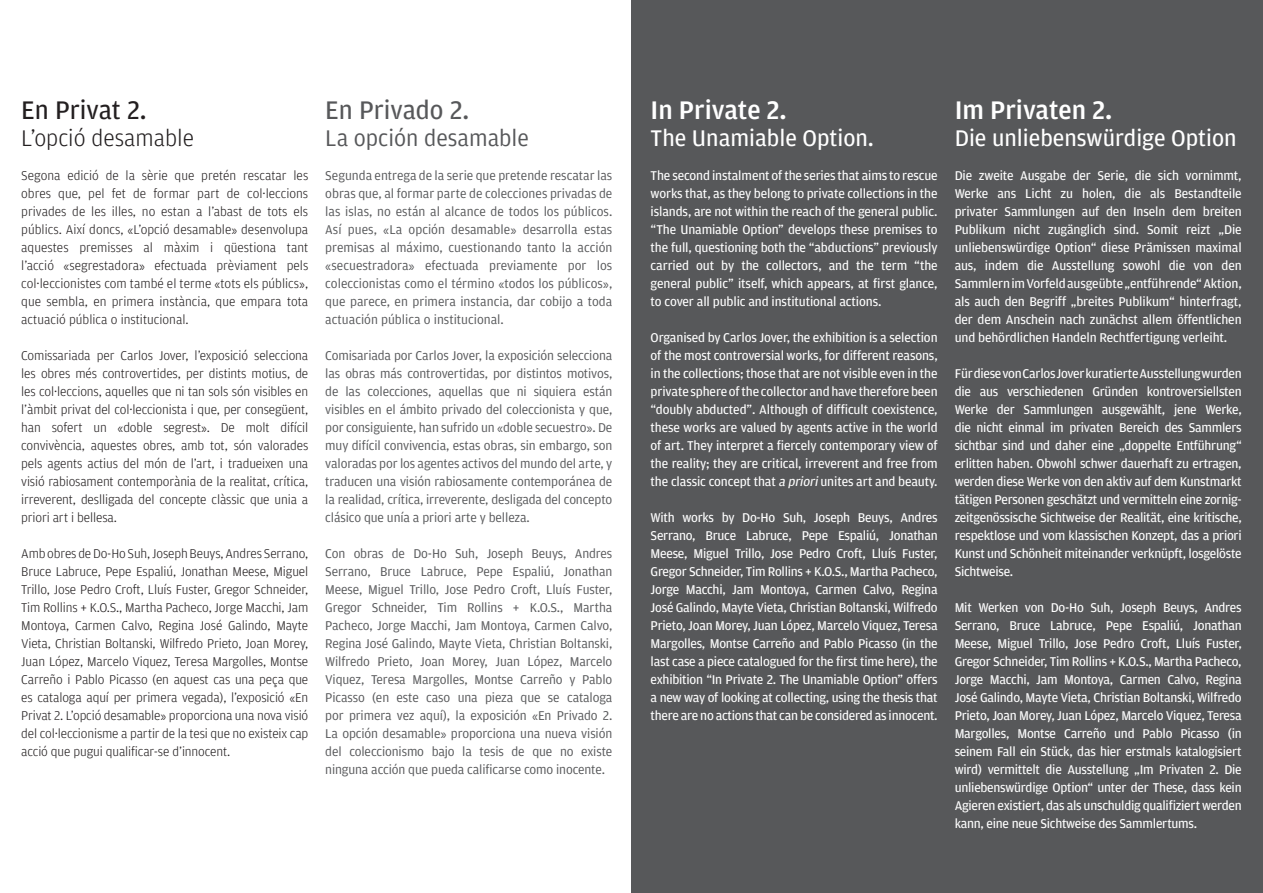
<style>
.page{position:relative;width:1263px;height:893px;background:#fff}
.page>*{position:absolute;margin:0;border:0;box-sizing:border-box;transform-origin:0 0}
.t1{font:500 27px "Amplitude";color:#fff}
.t2{font:27px "Amplitude";color:#57585a}
.t3{font:27px "Amplitude";color:#231f20}
.t4{font:24px "Amplitude";color:#fff}
.t5{font:24px "Amplitude";color:#57585a}
.t6{font:300 24px "Amplitude";color:#231f20}
.t7{font:13.5px/18px "Amplitude";letter-spacing:-.02em;color:#fff;text-align:justify}
.t8{font:13.5px/18px "Amplitude";letter-spacing:-.01em;color:#57585a;text-align:justify}
.t9{font:300 13.5px/18px "Amplitude";letter-spacing:-.01em;color:#231f20;text-align:justify}
.s1{font-style:italic}
</style>
<div class="page">
<div style="left:631px;top:0;width:632px;height:893px;background:#57585a"></div>
<h1 class="t3" style="left:21px;top:95px;width:127px">En Privat 2.</h1>
<h2 class="t6" style="left:21px;top:125px;width:174px">L’opció desamable</h2>
<p class="t9" style="left:21px;top:167px;width:289px">Segona edició de la sèrie que pretén rescatar les obres que, pel fet de formar part de col·leccions privades de les illes, no estan a l’abast de tots els públics. Així doncs, «L’opció desamable» desenvolupa aquestes premisses al màxim i qüestiona tant l’acció «segrestadora» efectuada prèviament pels col·leccionistes com també el terme «tots els públics», que sembla, en primera instància, que empara tota actuació pública o institucional.</p>
<p class="t9" style="left:21px;top:347px;width:289px">Comissariada per Carlos Jover, l’exposició selecciona les obres més controvertides, per distints motius, de les col·leccions, aquelles que ni tan sols són visibles en l’àmbit privat del col·leccionista i que, per consegüent, han sofert un «doble segrest». De molt difícil convivència, aquestes obres, amb tot, són valorades pels agents actius del món de l’art, i tradueixen una visió rabiosament contemporània de la realitat, crítica, irreverent, deslligada del concepte clàssic que unia a priori art i bellesa.</p>
<p class="t9" style="left:21px;top:545px;width:289px">Amb obres de Do-Ho Suh, Joseph Beuys, Andres Serrano, Bruce Labruce, Pepe Espaliú, Jonathan Meese, Miguel Trillo, Jose Pedro Croft, Lluís Fuster, Gregor Schneider, Tim Rollins + K.O.S., Martha Pacheco, Jorge Macchi, Jam Montoya, Carmen Calvo, Regina José Galindo, Mayte Vieta, Christian Boltanski, Wilfredo Prieto, Joan Morey, Juan López, Marcelo Viquez, Teresa Margolles, Montse Carreño i Pablo Picasso (en aquest cas una peça que es cataloga aquí per primera vegada), l’exposició «En Privat 2. L’opció desamable» proporciona una nova visió del col·leccionisme a partir de la tesi que no existeix cap acció que pugui qualificar-se d’innocent.</p>
<h1 class="t2" style="left:325px;top:95px;width:145px">En Privado 2.</h1>
<h2 class="t5" style="left:325px;top:125px;width:205px">La opción desamable</h2>
<p class="t8" style="left:325px;top:167px;width:289px">Segunda entrega de la serie que pretende rescatar las obras que, al formar parte de colecciones privadas de las islas, no están al alcance de todos los públicos.<br>Así pues, «La opción desamable» desarrolla estas premisas al máximo, cuestionando tanto la acción «secuestradora» efectuada previamente por los coleccionistas como el término «todos los públicos», que parece, en primera instancia, dar cobijo a toda actuación pública o institucional.</p>
<p class="t8" style="left:325px;top:347px;width:289px">Comisariada por Carlos Jover, la exposición selecciona las obras más controvertidas, por distintos motivos, de las colecciones, aquellas que ni siquiera están visibles en el ámbito privado del coleccionista y que, por consiguiente, han sufrido un «doble secuestro». De muy difícil convivencia, estas obras, sin embargo, son valoradas por los agentes activos del mundo del arte, y traducen una visión rabiosamente contemporánea de la realidad, crítica, irreverente, desligada del concepto clásico que unía a priori arte y belleza.</p>
<p class="t8" style="left:325px;top:545px;width:289px">Con obras de Do-Ho Suh, Joseph Beuys, Andres Serrano, Bruce Labruce, Pepe Espaliú, Jonathan Meese, Miguel Trillo, Jose Pedro Croft, Lluís Fuster, Gregor Schneider, Tim Rollins + K.O.S., Martha Pacheco, Jorge Macchi, Jam Montoya, Carmen Calvo, Regina José Galindo, Mayte Vieta, Christian Boltanski, Wilfredo Prieto, Joan Morey, Juan López, Marcelo Viquez, Teresa Margolles, Montse Carreño y Pablo Picasso (en este caso una pieza que se cataloga por primera vez aquí), la exposición «En Privado 2.<br>La opción desamable» proporciona una nueva visión del coleccionismo bajo la tesis de que no existe ninguna acción que pueda calificarse como inocente.</p>
<h1 class="t1" style="left:651px;top:95px;width:138px">In Private 2.</h1>
<h2 class="t4" style="left:651px;top:125px;width:225px">The Unamiable Option.</h2>
<p class="t7" style="left:651px;top:167px;width:289px">The second instalment of the series that aims to rescue works that, as they belong to private collections in the islands, are not within the reach of the general public. “The Unamiable Option” develops these premises to the full, questioning both the “abductions” previously carried out by the collectors, and the term “the general public” itself, which appears, at first glance, to cover all public and institutional actions.</p>
<p class="t7" style="left:651px;top:329px;width:289px">Organised by Carlos Jover, the exhibition is a selection of the most controversial works, for different reasons, in the collections; those that are not visible even in the private sphere of the collector and have therefore been “doubly abducted”. Although of difficult coexistence, these works are valued by agents active in the world of art. They interpret a fiercely contemporary view of the reality; they are critical, irreverent and free from the classic concept that <span class="s1">a priori</span>unites art and beauty.</p>
<p class="t7" style="left:651px;top:509px;width:289px">With works by Do-Ho Suh, Joseph Beuys, Andres Serrano, Bruce Labruce, Pepe Espaliú, Jonathan Meese, Miguel Trillo, Jose Pedro Croft, Lluís Fuster, Gregor Schneider, Tim Rollins + K.O.S., Martha Pacheco, Jorge Macchi, Jam Montoya, Carmen Calvo, Regina José Galindo, Mayte Vieta, Christian Boltanski, Wilfredo Prieto, Joan Morey, Juan López, Marcelo Viquez, Teresa Margolles, Montse Carreño and Pablo Picasso (in the last case a piece catalogued for the first time here), the exhibition “In Private 2. The Unamiable Option” offers a new way of looking at collecting, using the thesis that there are no actions that can be considered as innocent.</p>
<h1 class="t1" style="left:955px;top:95px;width:159px">Im Privaten 2.</h1>
<h2 class="t4" style="left:955px;top:125px;width:283px">Die unliebenswürdige Option</h2>
<p class="t7" style="left:955px;top:167px;width:289px">Die zweite Ausgabe der Serie, die sich vornimmt, Werke ans Licht zu holen, die als Bestandteile privater Sammlungen auf den Inseln dem breiten Publikum nicht zugänglich sind. Somit reizt „Die unliebenswürdige Option“ diese Prämissen maximal aus, indem die Ausstellung sowohl die von den Sammlern im Vorfeld ausgeübte „entführende“ Aktion, als auch den Begriff „breites Publikum“ hinterfragt, der dem Anschein nach zunächst allem öffentlichen und behördlichen Handeln Rechtfertigung verleiht.</p>
<p class="t7" style="left:955px;top:365px;width:289px">Für diese von Carlos Jover kuratierte Ausstellung wurden die aus verschiedenen Gründen kontroversiellsten Werke der Sammlungen ausgewählt, jene Werke, die nicht einmal im privaten Bereich des Sammlers sichtbar sind und daher eine „doppelte Entführung“ erlitten haben. Obwohl schwer dauerhaft zu ertragen, werden diese Werke von den aktiv auf dem Kunstmarkt tätigen Personen geschätzt und vermitteln eine zornig&shy;zeitgenössische Sichtweise der Realität, eine kritische, respektlose und vom klassischen Konzept, das a priori Kunst und Schönheit miteinander verknüpft, losgelöste Sichtweise.</p>
<p class="t7" style="left:955px;top:599px;width:289px">Mit Werken von Do-Ho Suh, Joseph Beuys, Andres Serrano, Bruce Labruce, Pepe Espaliú, Jonathan Meese, Miguel Trillo, Jose Pedro Croft, Lluís Fuster, Gregor Schneider, Tim Rollins + K.O.S., Martha Pacheco, Jorge Macchi, Jam Montoya, Carmen Calvo, Regina José Galindo, Mayte Vieta, Christian Boltanski, Wilfredo Prieto, Joan Morey, Juan López, Marcelo Viquez, Teresa Margolles, Montse Carreño und Pablo Picasso (in seinem Fall ein Stück, das hier erstmals katalogisiert wird) vermittelt die Ausstellung „Im Privaten 2. Die unliebenswürdige Option“ unter der These, dass kein Agieren existiert, das als unschuldig qualifiziert werden kann, eine neue Sichtweise des Sammlertums.</p>
</div>
